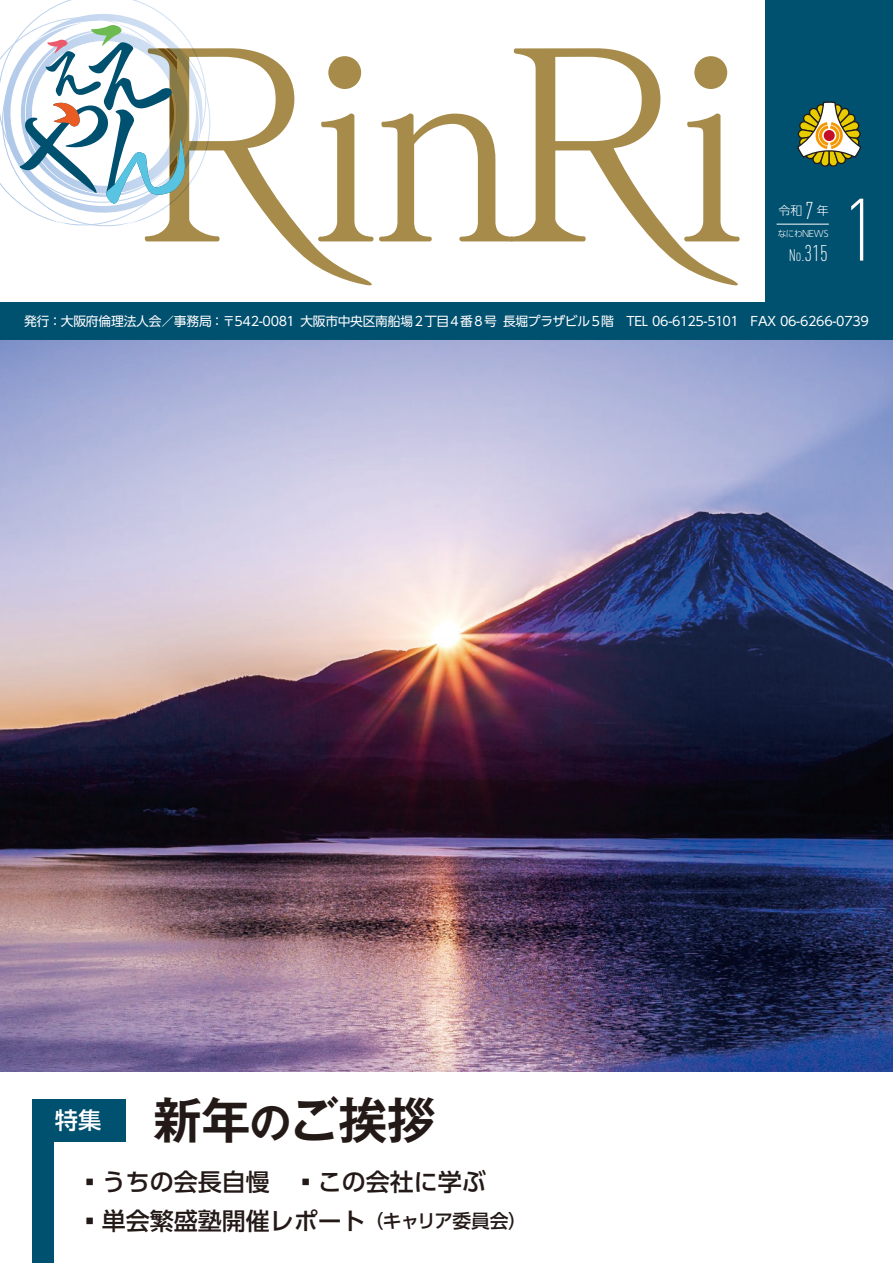
<style>
.page{position:relative;width:893px;height:1263px;background:#fff}
.page>*{position:absolute;margin:0;border:0;box-sizing:border-box;transform-origin:0 0}
.t1{font:300 87px "DIN Cond";color:#fff}
.t2{font:700 49.5px "Gothic MB101 Pr 6 De";color:#231916}
.t3{font:500 24px "UD Shin Go Pr 6";color:#231916}
.t4{font:500 23.25px "UD Shin Go Pr 6";color:#fff}
.t5{font:300 16.5px "DIN Cond";color:#fff}
.t6{font:12.75px "UD Shin Go Pr 6";letter-spacing:-.025em;color:#fff}
.t7{font:300 12px "UD Shin Go Pr 6";color:#fff}
.t8{font:300 9px "UD Shin Go Pr 6";letter-spacing:-.05em;color:#fff;scale:.95 1}
.s1{font-family:"DIN Cond";font-size:24px}
.s2{font-size:22.5px}
.s3{font-size:42px}
.s4{font-size:18.75px}
</style>
<div class="page">
<div style="left:765px;top:0;width:128px;height:340px;background:#005070"></div>
<svg style="left:797px;top:101px;width:64px;height:66px"></svg>
<div style="left:0;top:302px;width:893px;height:38px;background:#005070"></div>
<svg style="left:379px;top:113px;width:130px;height:128px"></svg>
<svg style="left:145px;top:48px;width:229px;height:237px"></svg>
<div style="left:328px;top:56px;width:33px;height:33px;background:#a68b4a;border-radius:50%"></div>
<svg style="left:509px;top:48px;width:231px;height:237px"></svg>
<div style="left:694px;top:56px;width:33px;height:33px;background:#a68b4a;border-radius:50%"></div>
<hr style="left:776px;top:224px;width:53px;height:1px;background:#fff">
<svg style="left:0;top:7px;width:210px;height:222px"></svg>
<svg style="left:10px;top:20px;width:190px;height:188px"></svg>
<div style="left:32px;top:1099px;width:21px;height:164px;background:#005070"></div>
<div style="left:32px;top:1099px;width:93px;height:43px;background:#005070"></div>
<img style="left:0;top:340px;width:893px;height:731px">
<p class="t7" style="left:778px;top:201px;width:52px">令和 <span class="s1">7</span> 年</p>
<p class="t8" style="left:778px;top:226px;width:55px">なにわNEWS</p>
<p class="t5" style="left:789px;top:245px;width:41px">No.<span class="s2">315</span></p>
<h1 class="t1" style="left:846px;top:180px;width:32px">1</h1>
<p class="t6" style="left:24px;top:311px;width:846px">発行：大阪府倫理法人会／事務局：〒542-0081 大阪市中央区南船場２丁目４番８号 長堀プラザビル５階　TEL 06-6125-5101　FAX 06-6266-0739</p>
<h2 class="t2" style="left:153px;top:1079px;width:285px">新年<span class="s3">の</span>ご挨拶</h2>
<h3 class="t4" style="left:55px;top:1102px;width:48px">特集</h3>
<h3 class="t3" style="left:78px;top:1163px;width:409px">▪うちの会長自慢　▪この会社に学ぶ</h3>
<h3 class="t3" style="left:78px;top:1202px;width:451px">▪単会繁盛塾開催レポート<span class="s4">（キャリア委員会）</span></h3>
</div>
